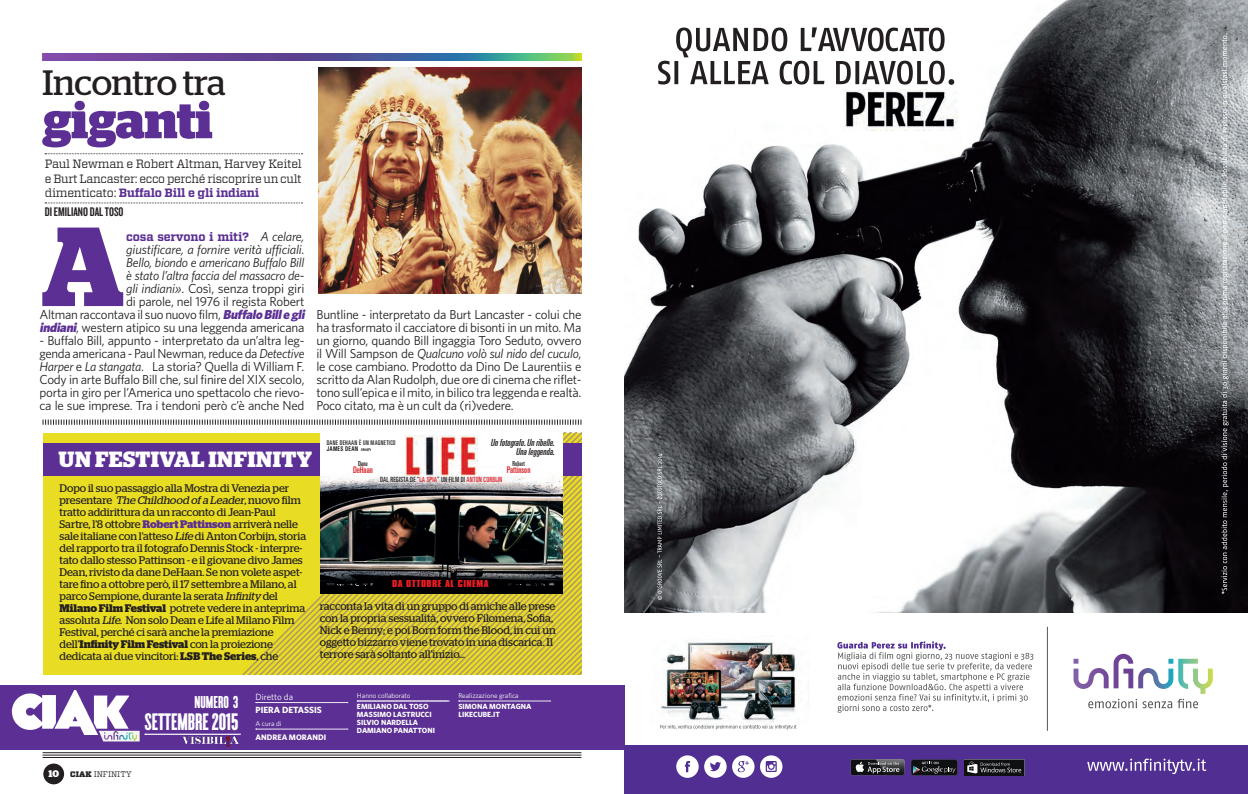
<style>
.page{position:relative;width:1248px;height:794px;background:#fff}
.page>*{position:absolute;margin:0;border:0;box-sizing:border-box;transform-origin:0 0}
.t1{font:700 112.1px "Stag";color:#5b2f93}
.t2{font:700 50.8px "Stag";letter-spacing:-.005em;color:#5b2f93}
.t3{font:35.2px "Stag";letter-spacing:-.005em;color:#231f20}
.t4{font:25px "Cyclone Layers Background";color:#fff}
.DIDA{font:700 22px "Stag";letter-spacing:.02em;color:#fff}
.t5{font:18px "Cyclone Layers Background";color:#fff}
.t6{font:13px/13px "Whitney";letter-spacing:-.02em;color:#231f20;text-align:justify}
.t7{font:13px "Knockout 48 Featherweight";color:#231f20}
.SOMMARIO_vitesse12{font:12px/14.4px "Vitesse";letter-spacing:-.025em;color:#231f20;text-align:justify}
.t8{font:700 12px "Vitesse";letter-spacing:-.015em;color:#5b2f93}
.DIDA-2{font:11px/12px "Stag";color:#231f20}
.t9{font:italic ultra-condensed 9.8px/8.4px "Univers";color:#231f20;text-align:right}
.t10{font:700 9.6px "Stag";color:#fff}
.t11{font:ultra-condensed 9.2px "Univers";color:#da2128}
.t12{font:700 9px "Whitney";color:#fff}
.t13{font:9px "Whitney";color:#fff}
.t14{font:700 8.7px "Compacta BT";letter-spacing:.04em;color:#ee1d23;scale:1.28 1}
.t15{font:700 8px "Whitney";color:#fff}
.t16{font:8px "Vitesse";color:#231f20}
.t17{font:700 7.5px/8px "Whitney";color:#fff}
.t18{font:ultra-condensed 7.2px "Univers";letter-spacing:.025em;color:#231f20}
.t19{font:7px "Whitney";color:#fff}
.t20{font:ultra-condensed 6.9px "Univers";color:#231f20}
.t21{font:ultra-condensed 6.5px/5.6px "Univers";letter-spacing:.05em;color:#231f20}
.s1{font-weight:700;color:#5b2f93}
.s2{font-family:"Whitney";font-weight:400;font-style:italic;font-size:13px;color:#231f20}
.s3{font-style:italic}
.s4{font-weight:900;font-style:italic;color:#5b2f93}
.s5{font-weight:700}
.s6{font-weight:700;font-stretch:condensed}
.s7{color:#da2128}
.s8{font-weight:900}
</style>
<div class="page">
<img style="left:318px;top:67px;width:263px;height:226px">
<img style="left:43px;top:53px;width:538px;height:7px">
<hr style="left:43px;top:757px;width:538px;height:1px;background:#231f20">
<hr style="left:43px;top:755px;width:538px;height:1px;background:#231f20">
<hr style="left:43px;top:752px;width:538px;height:1px;background:#231f20">
<div style="left:43px;top:763px;width:21px;height:21px;background:#231f20;border-radius:50%"></div>
<svg style="left:42px;top:419px;width:540px;height:6px"></svg>
<div style="left:43px;top:433px;width:538px;height:241px;background:#e9dd23"></div>
<img style="left:175px;top:433px;width:406px;height:241px">
<div style="left:0;top:685px;width:624px;height:64px;background:#5b2f93"></div>
<svg style="left:256px;top:702px;width:92px;height:1px"></svg>
<svg style="left:256px;top:729px;width:92px;height:1px"></svg>
<svg style="left:357px;top:701px;width:92px;height:1px"></svg>
<svg style="left:458px;top:701px;width:92px;height:1px"></svg>
<img style="left:11px;top:690px;width:117px;height:52px">
<img style="left:184px;top:741px;width:55px;height:5px">
<img style="left:624px;top:0;width:623px;height:613px">
<svg style="left:660px;top:725px;width:136px;height:4px"></svg>
<img style="left:660px;top:642px;width:140px;height:82px">
<svg style="left:837px;top:641px;width:196px;height:72px"></svg>
<svg style="left:1220px;top:33px;width:8px;height:561px;background:#85878a"></svg>
<img style="left:843px;top:89px;width:114px;height:42px">
<svg style="left:658px;top:27px;width:296px;height:58px"></svg>
<svg style="left:657px;top:453px;width:5px;height:147px"></svg>
<div style="left:624px;top:745px;width:623px;height:49px;background:#502e92"></div>
<svg style="left:911px;top:759px;width:46px;height:16px"></svg>
<div style="left:850px;top:759px;width:54px;height:16px;background:#0f1011;border-radius:2px"></div>
<svg style="left:855px;top:759px;width:49px;height:16px"></svg>
<div style="left:964px;top:759px;width:60px;height:16px;background:#0f1011"></div>
<svg style="left:967px;top:761px;width:54px;height:12px"></svg>
<svg style="left:1087px;top:758px;width:118px;height:16px"></svg>
<svg style="left:676px;top:755px;width:22px;height:23px"></svg>
<svg style="left:704px;top:755px;width:22px;height:23px"></svg>
<svg style="left:732px;top:755px;width:22px;height:23px"></svg>
<svg style="left:760px;top:755px;width:22px;height:23px"></svg>
<svg style="left:1073px;top:654px;width:139px;height:54px"></svg>
<hr style="left:1047px;top:627px;width:1px;height:104px;background:#57585a">
<div style="left:43px;top:443px;width:538px;height:32px;background:#5b2f93"></div>
<div style="left:320px;top:432px;width:242px;height:161px;background:#fff"></div>
<img style="left:320px;top:472px;width:242px;height:121px">
<svg style="left:327px;top:583px;width:46px;height:3px"></svg>
<svg style="left:508px;top:583px;width:46px;height:3px"></svg>
<img style="left:404px;top:436px;width:73px;height:41px">
<svg style="left:360px;top:448px;width:11px;height:3px"></svg>
<svg style="left:99px;top:731px;width:142px;height:10px"></svg>
<img style="left:104px;top:731px;width:32px;height:9px">
<svg style="left:45px;top:153px;width:257px;height:1px"></svg>
<svg style="left:45px;top:203px;width:257px;height:1px"></svg>
<p class="t3" style="left:43px;top:62px;width:185px">Incontro tra</p>
<p class="t2" style="left:43px;top:91px;width:171px">giganti</p>
<p class="SOMMARIO_vitesse12" style="left:45px;top:157px;width:258px">Paul Newman e Robert Altman, Harvey Keitel e Burt Lancaster: ecco perché riscoprire un cult dimenticato: <span class="s1">Buffalo Bill e gli indiani</span></p>
<p class="t7" style="left:45px;top:203px;width:80px">DI EMILIANO DAL TOSO</p>
<p class="t1" style="left:41px;top:201px;width:84px">A</p>
<p class="t8" style="left:126px;top:229px;width:180px">cosa servono i miti? <span class="s2">A celare,</span></p>
<p class="t6" style="left:39px;top:243px;width:269px;text-align:right"><span class="s3">giustificare, a fornire verità ufficiali.<br>Bello, biondo e americano Buffalo Bill<br>è stato l’altra faccia del massacro de-<br>gli indiani»</span>. Così, senza troppi giri<br>di parole, nel 1976 il regista Robert<br>Altman raccontava il suo nuovo film, <span class="s4">Buffalo Bille gli indiani</span>, western atipico su una leggenda americana</p>
<p class="t6" style="left:39px;top:334px;width:266px">- Buffalo Bill, appunto - interpretato da un’altra leg&shy;genda americana - Paul Newman, reduce da <span class="s3">Detective Harper</span> e <span class="s3">La stangata</span>. La storia? Quella di William F.<br>Cody in arte Buffalo Bill che, sul finire del XIX secolo, porta in giro per l’America uno spettacolo che rievo&shy;ca le sue imprese. Tra i tendoni però c’è anche Ned</p>
<p class="t6" style="left:316px;top:308px;width:266px">Buntline - interpretato da Burt Lancaster - colui che ha trasformato il cacciatore di bisonti in un mito. Ma un giorno, quando Bill ingaggia Toro Seduto, ovvero il Will Sampson de <span class="s3">Qualcuno volò sul nido del cuculo</span>, le cose cambiano. Prodotto da Dino De Laurentiis e scritto da Alan Rudolph, due ore di cinema che riflet&shy;tono sull’epica e il mito, in bilico tra leggenda e realtà.<br>Poco citato, ma è un cult da (ri)vedere.</p>
<p class="DIDA" style="left:59px;top:446px;width:255px">UN FESTIVAL INFINITY</p>
<p class="DIDA-2" style="left:60px;top:482px;width:248px">Dopo il suo passaggio alla Mostra di Venezia per<br>p r e s e n t a r e <span class="s3">The Childhood ofa Leader</span>, n u o v o fi l m tratto addirittura da un racconto di Jean-Paul Sartre, l’8 ottobre <span class="s1">Robert Pattinson</span> arriverà nelle sale italiane con l’atteso <span class="s3">Life</span> di Anton Corbijn, storia del rapporto tra il fotografo Dennis Stock - interpre&shy;tato dallo stesso Pattinson - e il giovane divo James Dean, rivisto da dane DeHaan. Se non volete aspet&shy;tare fino a ottobre però, il 17 settembre a Milano, al parco Sempione, durante la serata <span class="s3">Infinity</span> del <span class="s5">Milano Film Festival</span> potrete vedere in anteprima assoluta <span class="s3">Life</span>. Non solo Dean e Life al Milano Film Festival, perché ci sarà anche la premiazione dell’<span class="s5">Infinity Film Festival</span> con la proiezione dedicata ai due vincitori: <span class="s5">LSB The Series</span>, che</p>
<p class="t21" style="left:327px;top:440px;width:70px">DANE DEHAAN È UN MAGNETICO<br><span class="s6">JAMES DEAN</span></p>
<p class="t9" style="left:490px;top:438px;width:68px">Unfotografo.Unribelle.<br>Unaleggenda.</p>
<p class="t20" style="left:358px;top:459px;width:11px">Dane</p>
<p class="t11" style="left:353px;top:464px;width:21px">DeHaan</p>
<p class="t20" style="left:512px;top:459px;width:14px">Robert</p>
<p class="t11" style="left:507px;top:464px;width:25px">Pattinson</p>
<p class="t18" style="left:380px;top:475px;width:123px">DAL REGISTA DE “<span class="s7">LA SPIA</span>” UN FILM DI <span class="s7">ANTON CORBIJN</span></p>
<p class="t14" style="left:392px;top:578px;width:77px">DA OTTOBRE AL CINEMA</p>
<p class="DIDA-2" style="left:320px;top:600px;width:237px">racconta la vita di un gruppo di amiche alle prese con la propria sessualità, ovvero Filomena, Sofia, Nick e Benny; e poi Born form the Blood, in cui un oggetto bizzarro viene trovato in una discarica. Il terrore sarà soltanto all’inizio…</p>
<p class="t5" style="left:194px;top:690px;width:45px">NUMERO 3</p>
<p class="t4" style="left:145px;top:704px;width:95px">SETTEMBRE 2015</p>
<p class="t10" style="left:48px;top:768px;width:12px">10</p>
<p class="t16" style="left:70px;top:769px;width:63px"><span class="s8">CIAK</span> INFINITY</p>
<p class="t13" style="left:255px;top:690px;width:39px">Diretto da</p>
<p class="t12" style="left:255px;top:704px;width:68px">PIERA DETASSIS</p>
<p class="t19" style="left:255px;top:719px;width:27px">A cura di</p>
<p class="t15" style="left:255px;top:731px;width:72px">ANDREA MORANDI</p>
<p class="t19" style="left:357px;top:691px;width:55px">Hanno collaborato</p>
<p class="t17" style="left:357px;top:702px;width:79px">EMILIANO DAL TOSO<br>MASSIMO LASTRUCCI<br>SILVIO NARDELLA<br>DAMIANO PANATTONI</p>
<p class="t19" style="left:458px;top:691px;width:62px">Realizzazione grafica</p>
<p class="t17" style="left:458px;top:702px;width:74px">SIMONA MONTAGNA<br>LIKECUBE.IT</p>
</div>
